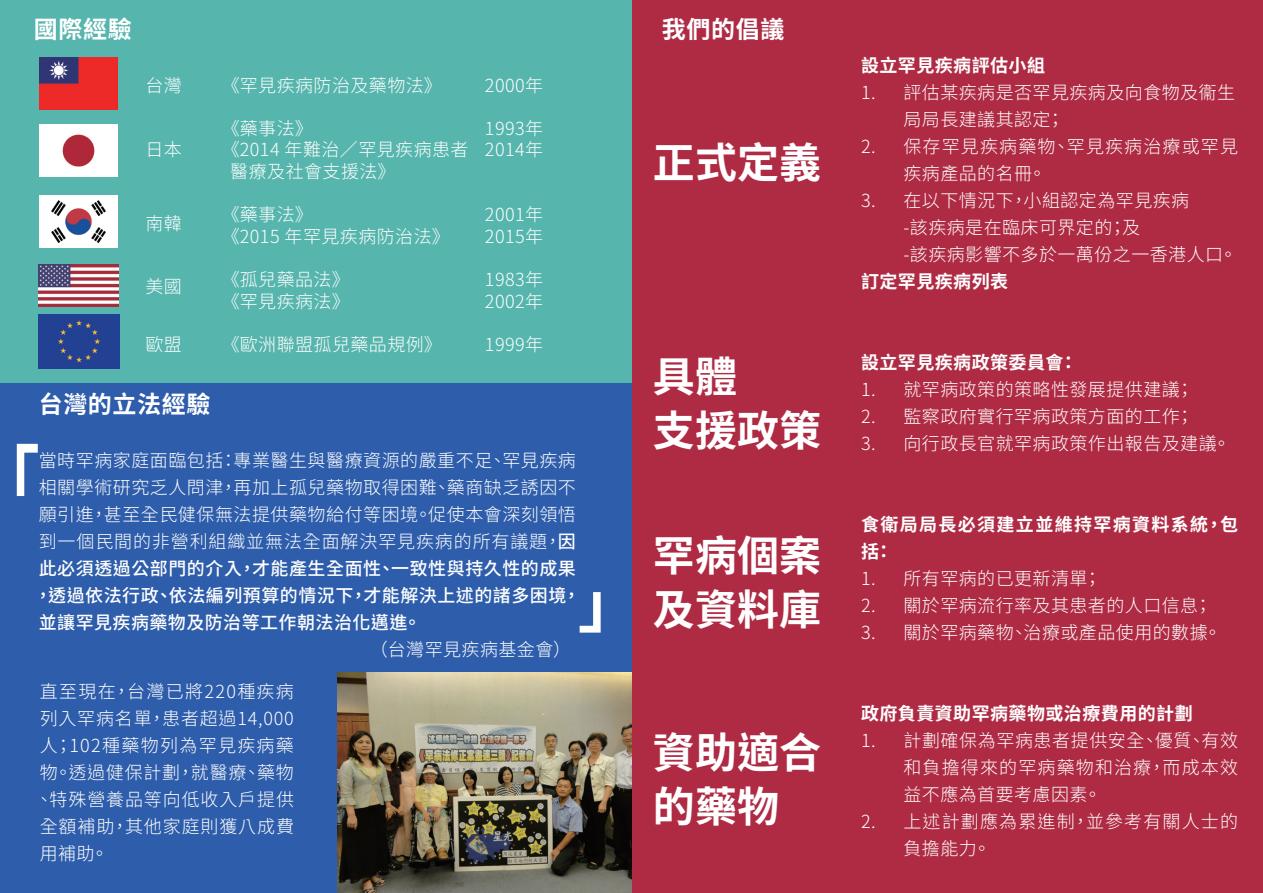
<style>
.page{position:relative;width:1263px;height:893px;background:#fff}
.page>*{position:absolute;margin:0;border:0;box-sizing:border-box;transform-origin:0 0}
.t1{font:700 81.75px "Source Han Sans TW";color:#fff;scale:.78 1}
.t2{font:700 63.45px "Source Han Sans TW";color:#fff}
.t3{font:700 42px/54px "Source Han Sans TW";color:#fff}
.t4{font:700 24px "Source Han Sans TW";letter-spacing:.025em;color:#fff}
.t5{font:300 18px/27px "Source Han Sans TW";letter-spacing:.025em;color:#fff}
.t6{font:300 18px/27px "Source Han Sans TW";letter-spacing:.065em;color:#fff}
.t7{font:700 18px "Source Han Sans TW";letter-spacing:.025em;color:#fff}
.t8{font:700 18px/27px "Source Han Sans TW";letter-spacing:.075em;color:#fff}
.s1{font-weight:500}
</style>
<div class="page">
<div style="left:632px;top:0;width:631px;height:893px;background:#af2b44"></div>
<div style="left:0;top:0;width:631px;height:411px;background:#56b5ad"></div>
<div style="left:0;top:384px;width:631px;height:509px;background:#2e5dab"></div>
<img style="left:40px;top:124px;width:78px;height:52px">
<img style="left:40px;top:58px;width:77px;height:52px">
<img style="left:40px;top:196px;width:77px;height:52px">
<img style="left:39px;top:265px;width:79px;height:41px">
<div style="left:39px;top:314px;width:81px;height:54px;background:#234193"></div>
<img style="left:337px;top:672px;width:294px;height:221px">
<h3 class="t4" style="left:34px;top:16px;width:99px">國際經驗</h3>
<p class="t5" style="left:145px;top:72px;width:38px">台灣</p>
<p class="t5" style="left:222px;top:72px;width:222px">《罕見疾病防治及藥物法》</p>
<p class="t5" style="left:485px;top:72px;width:60px">2000年</p>
<p class="t5" style="left:222px;top:115px;width:93px">《藥事法》</p>
<p class="t5" style="left:485px;top:115px;width:60px">1993年</p>
<p class="t5" style="left:145px;top:137px;width:38px">日本</p>
<p class="t5" style="left:230px;top:139px;width:314px;line-height:21.6px;text-indent:-9px">《2014 年難治／罕見疾病患者 2014年醫療及社會支援法》</p>
<p class="t5" style="left:222px;top:202px;width:93px">《藥事法》</p>
<p class="t5" style="left:485px;top:202px;width:60px">2001年</p>
<p class="t5" style="left:222px;top:223px;width:230px">《2015 年罕見疾病防治法》</p>
<p class="t5" style="left:485px;top:223px;width:60px">2015年</p>
<p class="t5" style="left:222px;top:266px;width:129px">《孤兒藥品法》</p>
<p class="t5" style="left:485px;top:266px;width:60px">1983年</p>
<p class="t5" style="left:222px;top:288px;width:129px">《罕見疾病法》</p>
<p class="t5" style="left:485px;top:288px;width:60px">2002年</p>
<p class="t5" style="left:145px;top:331px;width:38px">歐盟</p>
<p class="t5" style="left:222px;top:331px;width:222px">《歐洲聯盟孤兒藥品規例》</p>
<p class="t5" style="left:485px;top:331px;width:60px">1999年</p>
<p class="t5" style="left:145px;top:210px;width:38px">南韓</p>
<p class="t5" style="left:145px;top:273px;width:38px">美國</p>
<h3 class="t4" style="left:39px;top:391px;width:173px">台灣的立法經驗</h3>
<p class="t5" style="left:34px;top:448px;width:548px">當時罕病家庭面臨包括：專業醫生與醫療資源的嚴重不足、罕見疾病相關學術研究乏人問津，再加上孤兒藥物取得困難、藥商缺乏誘因不願引進，甚至全民健保無法提供藥物給付等困境。促使本會深刻領悟到一個民間的非營利組織並無法全面解決罕見疾病的所有議題，<span class="s1">因此必須透過公部門的介入，才能產生全面性、一致性與持久性的成果，透過依法行政、依法編列預算的情況下，才能解決上述的諸多困境，並讓罕見疾病藥物及防治等工作朝法治化邁進。</span></p>
<p class="t5" style="left:370px;top:637px;width:203px">（台灣罕見疾病基金會）</p>
<h1 class="t1" style="left:-24px;top:437px;width:83px">「</h1>
<h2 class="t2" style="left:578px;top:568px;width:65px">」</h2>
<p class="t5" style="left:35px;top:678px;width:260px;text-align:justify">直至現在，台灣已將220種疾病列入罕病名單，患者超過14,000人；102種藥物列為罕見疾病藥物。透過健保計劃，就醫療、藥物、特殊營養品等向低收入戶提供全額補助，其他家庭則獲八成費用補助。</p>
<h3 class="t4" style="left:662px;top:16px;width:124px">我們的倡議</h3>
<h3 class="t3" style="left:653px;top:136px;width:170px">正式定義</h3>
<h3 class="t3" style="left:653px;top:351px;width:170px">具體<br>支援政策</h3>
<h3 class="t3" style="left:653px;top:529px;width:170px">罕病個案及資料庫</h3>
<h3 class="t3" style="left:653px;top:726px;width:170px">資助適合的藥物</h3>
<p class="t7" style="left:861px;top:55px;width:186px">設立罕見疾病評估小組</p>
<p class="t5" style="left:903px;top:79px;width:333px;text-indent:-42px">1. 評估某疾病是否罕見疾病及向食物及衞生局局長建議其認定；</p>
<p class="t6" style="left:903px;top:133px;width:336px;text-indent:-42px">2. 保存罕見疾病藥物、罕見疾病治療或罕見疾病產品的名冊。</p>
<p class="t5" style="left:903px;top:187px;width:335px;text-indent:-42px">3. 在以下情況下，小組認定為罕見疾病<br>-該疾病是在臨床可界定的；及<br>-該疾病影響不多於一萬份之一香港人口。</p>
<p class="t7" style="left:861px;top:271px;width:149px">訂定罕見疾病列表</p>
<p class="t7" style="left:861px;top:352px;width:218px">設立罕見疾病政策委員會：</p>
<p class="t5" style="left:861px;top:376px;width:334px">1. 就罕病政策的策略性發展提供建議；</p>
<p class="t5" style="left:861px;top:403px;width:334px">2. 監察政府實行罕病政策方面的工作；</p>
<p class="t5" style="left:861px;top:430px;width:371px">3. 向行政長官就罕病政策作出報告及建議。</p>
<p class="t8" style="left:861px;top:511px;width:378px">食衛局局長必須建立並維持罕病資料系統，包括：</p>
<p class="t5" style="left:861px;top:565px;width:242px">1. 所有罕病的已更新清單；</p>
<p class="t5" style="left:861px;top:592px;width:353px">2. 關於罕病流行率及其患者的人口信息；</p>
<p class="t5" style="left:861px;top:619px;width:362px">3. 關於罕病藥物、治療或產品使用的數據。</p>
<p class="t7" style="left:861px;top:703px;width:333px">政府負責資助罕病藥物或治療費用的計劃</p>
<p class="t5" style="left:903px;top:727px;width:336px;text-align:justify;text-indent:-42px">1. 計劃確保為罕病患者提供安全、優質、有效和負擔得來的罕病藥物和治療，而成本效益不應為首要考慮因素。</p>
<p class="t6" style="left:903px;top:808px;width:336px;text-indent:-42px">2. 上述計劃應為累進制，並參考有關人士的負擔能力。</p>
</div>
